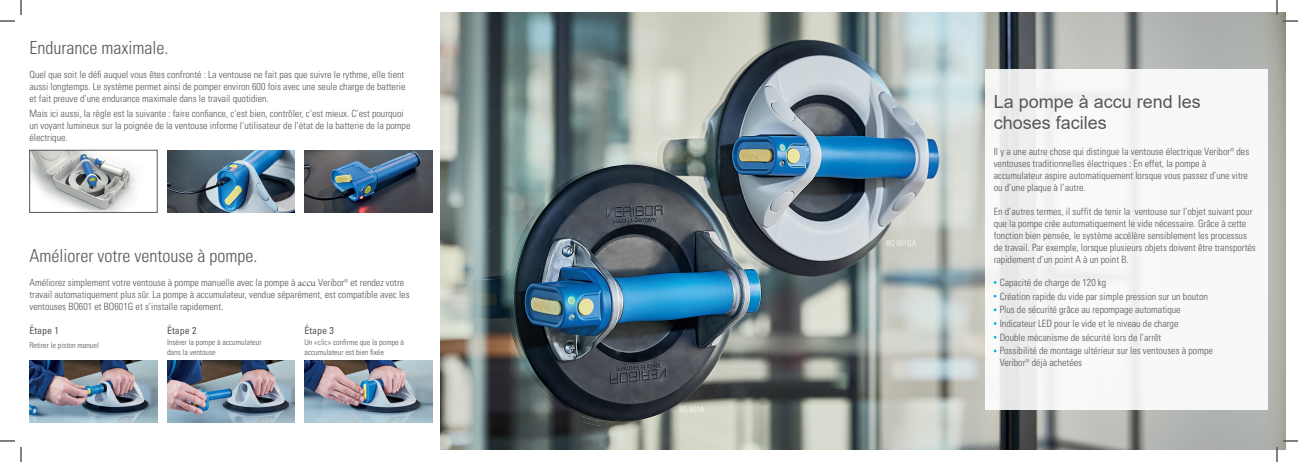
<style>
.page{position:relative;width:1298px;height:462px;background:#fff}
.page>*{position:absolute;margin:0;border:0;box-sizing:border-box;transform-origin:0 0}
.t1{font:18px "Univers LTCYR 47 Light Cond";color:#57585a}
.t2{font:18px/21.6px "Arial";color:#57585a}
.t3{font:10px/12px "Univers LTCYR 47 Light Cond";color:#57585a}
.t4{font:condensed 10px "Univers LTCYR 57";color:#57585a}
.t5{font:8px/9.6px "Univers LTCYR 47 Light Cond";color:#57585a}
.t6{font:8px "Univers LTCYR 47 Light Cond";color:#fff}
.s1{font-family:"Minion Pro"}
</style>
<div class="page">
<img style="left:441px;top:12px;width:844px;height:437px">
<img style="left:30px;top:360px;width:127px;height:62px">
<img style="left:304px;top:150px;width:128px;height:62px">
<img style="left:167px;top:150px;width:128px;height:62px">
<img style="left:167px;top:360px;width:128px;height:62px">
<img style="left:304px;top:360px;width:128px;height:62px">
<div style="left:985px;top:70px;width:283px;height:339px;background:linear-gradient(to right,#f1f1f1,#f9faf9)"></div>
<img style="left:32px;top:152px;width:104px;height:58px">
<div style="left:30px;top:150px;width:127px;height:62px;border:1px solid #57585a"></div>
<svg style="left:0;top:440px;width:15px;height:1px"></svg>
<svg style="left:1283px;top:440px;width:15px;height:1px"></svg>
<svg style="left:0;top:0;width:22px;height:22px"></svg>
<svg style="left:20px;top:447px;width:2px;height:15px"></svg>
<svg style="left:1276px;top:0;width:22px;height:22px"></svg>
<svg style="left:1276px;top:447px;width:2px;height:15px"></svg>
<h1 class="t1" style="left:30px;top:35px;width:140px">Endurance maximale.</h1>
<p class="t3" style="left:30px;top:68px;width:377px;text-align:justify">Quel que soit le défi auquel vous êtes confronté : La ventouse ne fait pas que suivre le rythme, elle tient aussi longtemps. Le système permet ainsi de pomper environ 600 fois avec une seule charge de batterie et fait preuve d‘une endurance maximale dans le travail quotidien.</p>
<p class="t3" style="left:30px;top:107px;width:382px">Mais ici aussi, la règle est la suivante : faire confiance, c‘est bien, contrôler, c‘est mieux. C‘est pourquoi un voyant lumineux sur la poignée de la ventouse informe l‘utilisateur de l‘état de la batterie de la pompe électrique.</p>
<h1 class="t2" style="left:994px;top:90px;width:209px">La pompe à accu rend les choses faciles</h1>
<p class="t3" style="left:994px;top:144px;width:257px">Il y a une autre chose qui distingue la ventouse électrique Veribor® des ventouses traditionnelles électriques : En effet, la pompe à accumulateur aspire automatiquement lorsque vous passez d’une vitre ou d’une plaque à l’autre.</p>
<p class="t3" style="left:994px;top:204px;width:264px">En d’autres termes, il suffit de tenir la ventouse sur l’objet suivant pour que la pompe crée automatiquement le vide nécessaire. Grâce à cette fonction bien pensée, le système accélère sensiblement les processus de travail. Par exemple, lorsque plusieurs objets doivent être transportés</p>
<p class="t6" style="left:886px;top:238px;width:31px">BO 601GA</p>
<h1 class="t1" style="left:30px;top:243px;width:229px">Améliorer votre ventouse à pompe.</h1>
<p class="t3" style="left:994px;top:252px;width:136px">rapidement d’un point A à un point B.</p>
<p class="t3" style="left:30px;top:276px;width:382px">Améliorez simplement votre ventouse à pompe manuelle avec la pompe à <span class="s1">accu</span> Veribor® et rendez votre travail automatiquement plus sûr. La pompe à accumulateur, vendue séparément, est compatible avec les ventouses BO601 et BO601G et s’installe rapidement.</p>
<p class="t4" style="left:30px;top:324px;width:31px">Étape 1</p>
<p class="t5" style="left:30px;top:339px;width:71px">Retirer le piston manuel</p>
<p class="t3" style="left:1000px;top:275px;width:215px;line-height:13.7px">Capacité de charge de 120 kg<br>Création rapide du vide par simple pression sur un bouton Plus de sécurité grâce au repompage automatique Indicateur LED pour le vide et le niveau de charge<br>Double mécanisme de sécurité lors de l’arrêt<br>Possibilité de montage ultérieur sur les ventouses à pompe</p>
<p class="t3" style="left:1000px;top:356px;width:84px">Veribor® déjà achetées</p>
<p class="t4" style="left:167px;top:324px;width:31px">Étape 2</p>
<p class="t5" style="left:167px;top:337px;width:96px">Insérer la pompe à accumulateur dans la ventouse</p>
<p class="t4" style="left:304px;top:324px;width:31px">Étape 3</p>
<p class="t5" style="left:304px;top:337px;width:101px">Un «clic» confirme que la pompe à accumulateur est bien fixée</p>
<p class="t6" style="left:679px;top:403px;width:27px">BO 601A</p>
</div>
